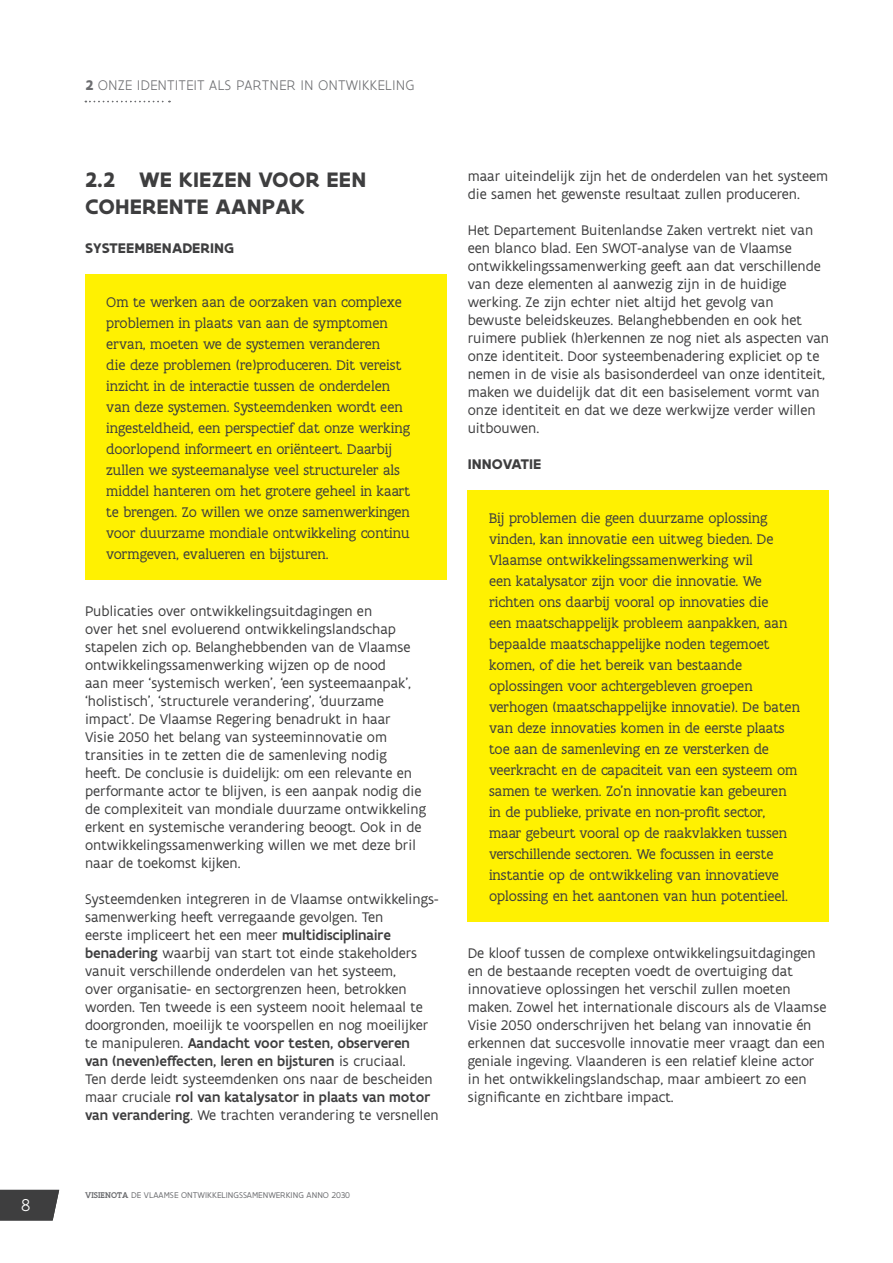
<style>
.page{position:relative;width:893px;height:1263px;background:#fff}
.page>*{position:absolute;margin:0;border:0;box-sizing:border-box;transform-origin:0 0}
.t1{font:700 22.5px/27px "Flanders Art Sans";letter-spacing:.005em;color:#3e3e3f}
.t2{font:300 18.45px "Flanders Art Sans";color:#fff}
.t3{font:15px/18px "Flanders Art Sans";color:#3e3e3f}
.t4{font:15px/21px "Flanders Art Serif";color:#3e3e3f}
.t5{font:300 15px "Flanders Art Sans";letter-spacing:.005em;color:#6c6d70}
.t6{font:700 15px "Flanders Art Sans";letter-spacing:.005em;color:#3e3e3f}
.t7{font:9px "Flanders Art Sans";letter-spacing:.005em;color:#6c6d70}
.s1{font-weight:700}
.s2{font-weight:500}
.s3{font-family:"Flanders Art Serif";font-weight:500}
</style>
<div class="page">
<div style="left:0;top:1190px;width:59px;height:30px;background:#3e3e3f"></div>
<div style="left:85px;top:274px;width:361px;height:306px;background:#fff101"></div>
<div style="left:468px;top:490px;width:361px;height:432px;background:#fff101"></div>
<svg style="left:85px;top:101px;width:85px;height:1px"></svg>
<p class="t2" style="left:21px;top:1194px;width:11px">8</p>
<p class="t5" style="left:85px;top:76px;width:331px"><span class="s1">2</span> ONZE IDENTITEIT ALS PARTNER IN ONTWIKKELING</p>
<h1 class="t1" style="left:85px;top:166px;width:283px">2.2 WE KIEZEN VOOR EEN<br>COHERENTE AANPAK</h1>
<p class="t6" style="left:85px;top:239px;width:151px">SYSTEEMBENADERING</p>
<p class="t4" style="left:106px;top:292px;width:305px">Om te werken aan de oorzaken van complexe problemen in plaats van aan de symptomen ervan, moeten we de systemen veranderen<br>die deze problemen (re)produceren. Dit vereist inzicht in de interactie tussen de onderdelen van deze systemen. Systeemdenken wordt een ingesteldheid, een perspectief dat onze werking doorlopend informeert en oriënteert. Daarbij zullen we systeemanalyse veel structureler als middel hanteren om het grotere geheel in kaart te brengen. Zo willen we onze samenwerkingen voor duurzame mondiale ontwikkeling continu vormgeven, evalueren en bijsturen.</p>
<p class="t3" style="left:85px;top:602px;width:343px">Publicaties over ontwikkelingsuitdagingen en<br>over het snel evoluerend ontwikkelingslandschap stapelen zich op. Belanghebbenden van de Vlaamse ontwikkelingssamenwerking wijzen op de nood<br>aan meer ‘systemisch werken’, ‘een systeemaanpak’, ‘holistisch’, ‘structurele verandering’, ‘duurzame impact’. De Vlaamse Regering benadrukt in haar<br>Visie 2050 het belang van systeeminnovatie om transities in te zetten die de samenleving nodig<br>heeft. De conclusie is duidelijk: om een relevante en performante actor te blijven, is een aanpak nodig die de complexiteit van mondiale duurzame ontwikkeling erkent en systemische verandering beoogt. Ook in de ontwikkelingssamenwerking willen we met deze bril naar de toekomst kijken.</p>
<p class="t3" style="left:85px;top:890px;width:355px">Systeemdenken integreren in de Vlaamse ontwikkelings&shy;samenwerking heeft verregaande gevolgen. Ten<br>eerste impliceert het een meer <span class="s2">multidisciplinaire benadering</span> waarbij van start tot einde stakeholders vanuit verschillende onderdelen van het systeem,<br>over organisatie- en sectorgrenzen heen, betrokken worden. Ten tweede is een systeem nooit helemaal te doorgronden, moeilijk te voorspellen en nog moeilijker te manipuleren. <span class="s2">Aandacht voor testen, observeren<br>van (neven)effecten, leren en bijsturen</span> is cruciaal.<br>Ten derde leidt systeemdenken ons naar de bescheiden maar cruciale <span class="s2">rol van katalysator in plaats van motor van verandering</span>. We trachten verandering te versnellen</p>
<p class="t7" style="left:85px;top:1189px;width:267px"><span class="s3">VISIENOTA</span> DE VLAAMSE ONTWIKKELINGSSAMENWERKING ANNO 2030</p>
<p class="t3" style="left:468px;top:168px;width:362px">maar uiteindelijk zijn het de onderdelen van het systeem die samen het gewenste resultaat zullen produceren.</p>
<p class="t3" style="left:468px;top:222px;width:363px">Het Departement Buitenlandse Zaken vertrekt niet van een blanco blad. Een SWOT-analyse van de Vlaamse ontwikkelingssamenwerking geeft aan dat verschillende van deze elementen al aanwezig zijn in de huidige werking. Ze zijn echter niet altijd het gevolg van bewuste beleidskeuzes. Belanghebbenden en ook het ruimere publiek (h)erkennen ze nog niet als aspecten van onze identiteit. Door systeembenadering expliciet op te nemen in de visie als basisonderdeel van onze identiteit, maken we duidelijk dat dit een basiselement vormt van onze identiteit en dat we deze werkwijze verder willen uitbouwen.</p>
<p class="t6" style="left:468px;top:455px;width:75px">INNOVATIE</p>
<p class="t4" style="left:489px;top:508px;width:313px">Bij problemen die geen duurzame oplossing vinden, kan innovatie een uitweg bieden. De Vlaamse ontwikkelingssamenwerking wil<br>een katalysator zijn voor die innovatie. We richten ons daarbij vooral op innovaties die<br>een maatschappelijk probleem aanpakken, aan bepaalde maatschappelijke noden tegemoet komen, of die het bereik van bestaande oplossingen voor achtergebleven groepen verhogen (maatschappelijke innovatie). De baten van deze innovaties komen in de eerste plaats toe aan de samenleving en ze versterken de veerkracht en de capaciteit van een systeem om samen te werken. Zo’n innovatie kan gebeuren in de publieke, private en non-profit sector, maar gebeurt vooral op de raakvlakken tussen verschillende sectoren. We focussen in eerste instantie op de ontwikkeling van innovatieve oplossing en het aantonen van hun potentieel.</p>
<p class="t3" style="left:468px;top:944px;width:360px">De kloof tussen de complexe ontwikkelingsuitdagingen en de bestaande recepten voedt de overtuiging dat innovatieve oplossingen het verschil zullen moeten maken. Zowel het internationale discours als de Vlaamse Visie 2050 onderschrijven het belang van innovatie én erkennen dat succesvolle innovatie meer vraagt dan een geniale ingeving. Vlaanderen is een relatief kleine actor in het ontwikkelingslandschap, maar ambieert zo een significante en zichtbare impact.</p>
</div>
